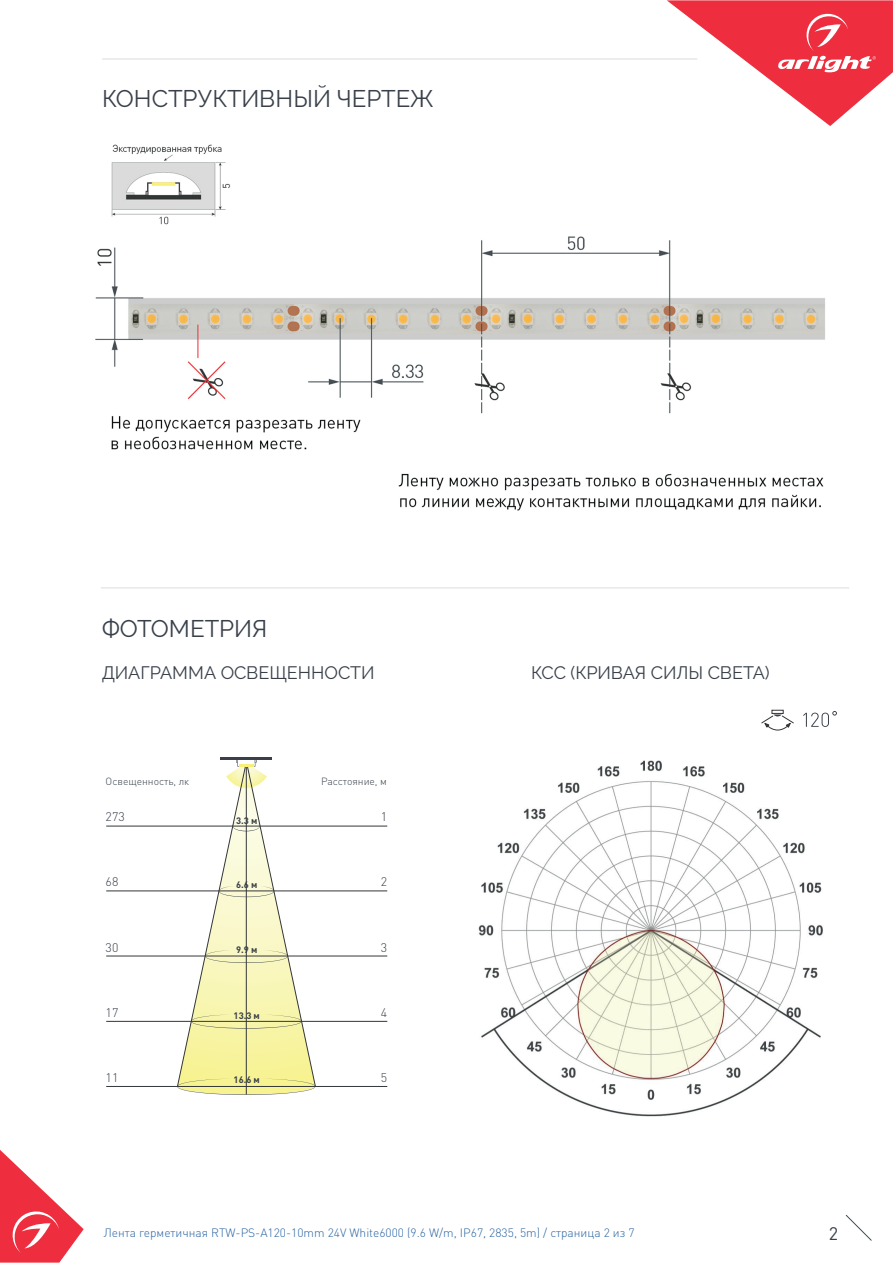
<style>
.page{position:relative;width:893px;height:1263px;background:#fff}
.page>*{position:absolute;margin:0;border:0;box-sizing:border-box;transform-origin:0 0}
.t1{font:24px "Raleway";color:#39404a}
.t2{font:18px "Raleway";color:#39404a}
.t3{font:18px "DIN Pro";color:#39404a}
.t4{font:300 12.45px "DIN Pro";color:#39404a}
.t5{font:300 12px "DIN Pro";color:#2863a2}
.t6{font:300 10.35px "DIN Pro";color:#39404a}
.t7{font:700 9.3px "DIN Pro";color:#39404a}
</style>
<div class="page">
<svg style="left:845px;top:1215px;width:27px;height:26px"></svg>
<svg style="left:667px;top:0;width:225px;height:126px"></svg>
<div style="left:771px;top:710px;width:12px;height:4px;border:1px solid #333638"></div>
<svg style="left:761px;top:714px;width:32px;height:16px"></svg>
<svg style="left:803px;top:711px;width:34px;height:16px"></svg>
<svg style="left:177px;top:759px;width:139px;height:327px"></svg>
<svg style="left:232px;top:823px;width:28px;height:8px"></svg>
<svg style="left:219px;top:886px;width:55px;height:11px"></svg>
<svg style="left:205px;top:950px;width:83px;height:13px"></svg>
<svg style="left:191px;top:1014px;width:110px;height:15px;background:#ebe9a3"></svg>
<svg style="left:177px;top:1079px;width:138px;height:16px;background:#eeeb9c"></svg>
<hr style="left:246px;top:763px;width:1px;height:331px;background:#333638">
<hr style="left:106px;top:826px;width:281px;height:1px;background:#333638">
<hr style="left:106px;top:891px;width:281px;height:1px;background:#333638">
<hr style="left:106px;top:956px;width:281px;height:1px;background:#333638">
<hr style="left:106px;top:1021px;width:281px;height:1px;background:#333638">
<hr style="left:106px;top:1086px;width:281px;height:1px;background:#333638">
<svg style="left:226px;top:760px;width:41px;height:28px"></svg>
<hr style="left:239px;top:764px;width:15px;height:3px;background:#f8ee78">
<hr style="left:221px;top:757px;width:51px;height:3px;background:#39404a">
<hr style="left:101px;top:587px;width:748px;height:2px;background:#e7e9e7">
<hr style="left:102px;top:58px;width:595px;height:2px;background:#e7e9e7">
<img style="left:478px;top:760px;width:345px;height:356px">
<svg style="left:0;top:1150px;width:84px;height:113px"></svg>
<img style="left:95px;top:144px;width:730px;height:367px">
<h1 class="t1" style="left:102px;top:84px;width:332px">КОНСТРУКТИВНЫЙ ЧЕРТЕЖ</h1>
<h1 class="t1" style="left:102px;top:615px;width:167px">ФОТОМЕТРИЯ</h1>
<h2 class="t2" style="left:102px;top:662px;width:274px">ДИАГРАММА ОСВЕЩЕННОСТИ</h2>
<h2 class="t2" style="left:531px;top:662px;width:240px">КСС (КРИВАЯ СИЛЫ СВЕТА)</h2>
<p class="t6" style="left:106px;top:775px;width:85px">Освещенность, лк</p>
<p class="t6" style="left:321px;top:775px;width:67px">Расстояние, м</p>
<p class="t4" style="left:106px;top:808px;width:21px">273</p>
<p class="t7" style="left:236px;top:814px;width:23px">3.3 м</p>
<p class="t4" style="left:381px;top:808px;width:8px">1</p>
<p class="t4" style="left:106px;top:873px;width:14px">68</p>
<p class="t7" style="left:236px;top:878px;width:23px">6.6 м</p>
<p class="t4" style="left:381px;top:873px;width:8px">2</p>
<p class="t4" style="left:106px;top:939px;width:14px">30</p>
<p class="t7" style="left:236px;top:944px;width:23px">9.9 м</p>
<p class="t4" style="left:381px;top:939px;width:8px">3</p>
<p class="t4" style="left:106px;top:1004px;width:14px">17</p>
<p class="t7" style="left:233px;top:1009px;width:28px">13.3 м</p>
<p class="t4" style="left:381px;top:1004px;width:8px">4</p>
<p class="t4" style="left:106px;top:1069px;width:14px">11</p>
<p class="t7" style="left:233px;top:1074px;width:28px">16.6 м</p>
<p class="t4" style="left:381px;top:1069px;width:8px">5</p>
<p class="t5" style="left:104px;top:1224px;width:532px">Лента герметичная RTW-PS-A120-10mm 24V White6000 (9.6 W/m, IP67, 2835, 5m) / страница 2 из 7</p>
<h2 class="t3" style="left:829px;top:1222px;width:11px">2</h2>
</div>
